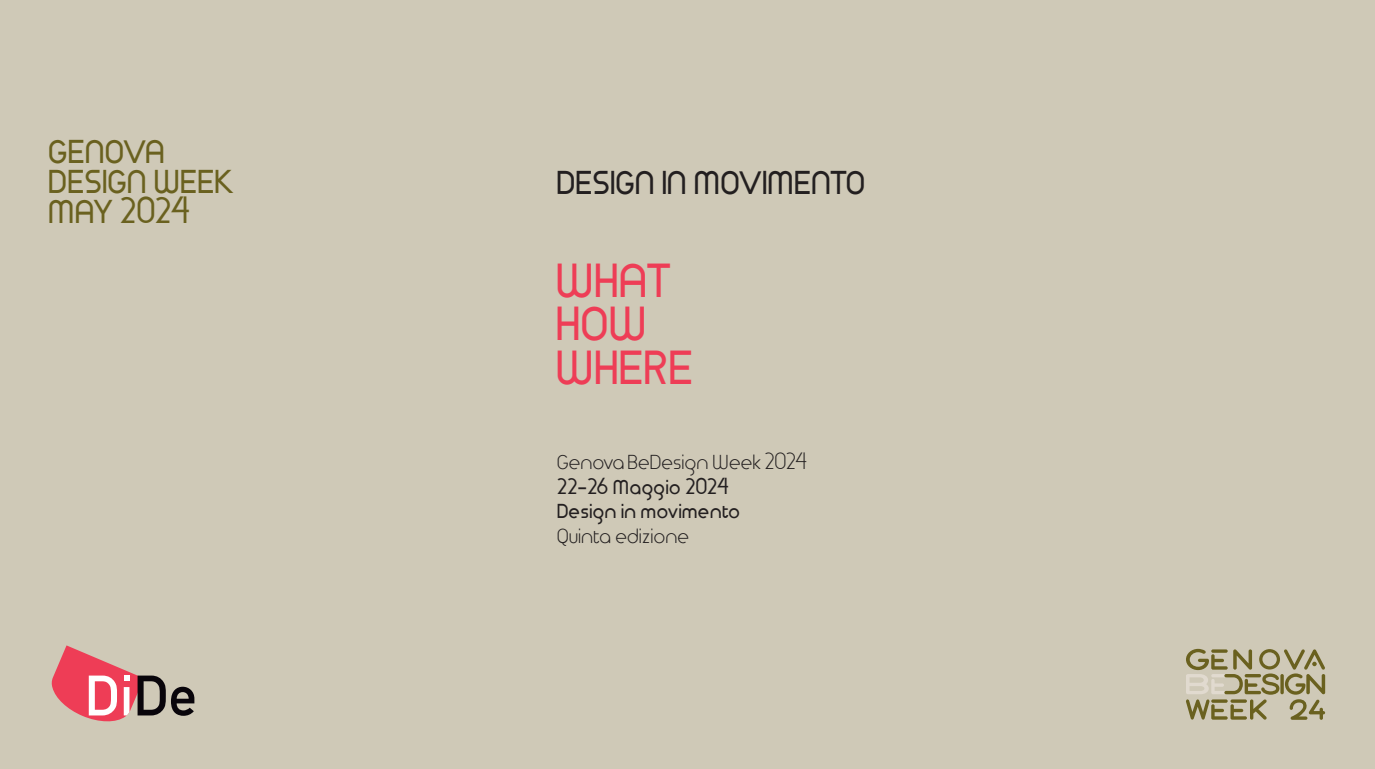
<style>
.page{position:relative;width:1375px;height:769px;background:#fff}
.page>*{position:absolute;margin:0;border:0;box-sizing:border-box;transform-origin:0 0}
.t1{font:700 45.5px/43.8px "Time Burner";letter-spacing:.005em;color:#ee3d56}
.t2{font:700 31.5px/29.8px "Time Burner";color:#6a611f}
.t3{font:700 31.5px "Time Burner";color:#231f20}
.t4{font:19.25px "Time Burner";letter-spacing:.01em;color:#231f20}
.t5{font:700 19.25px/24.5px "Time Burner";letter-spacing:.01em;color:#231f20}
</style>
<div class="page">
<div style="left:0;top:0;width:1374px;height:769px;background:#cfc9b7"></div>
<svg style="left:1186px;top:649px;width:138px;height:71px"></svg>
<svg style="left:52px;top:645px;width:142px;height:76px"></svg>
<h2 class="t2" style="left:50px;top:139px;width:183px">GENOVA<br>DESIGN WEEK<br>MAY 2024</h2>
<h2 class="t3" style="left:557px;top:164px;width:310px">DESIGN IN MOVIMENTO</h2>
<h1 class="t1" style="left:557px;top:261px;width:139px">WHAT<br>HOW<br>WHERE</h1>
<p class="t4" style="left:557px;top:451px;width:252px">GenovaBeDesign Week2024</p>
<p class="t5" style="left:557px;top:476px;width:185px">22-26 MAGGIO 2024<br>DESIGN IN MOVIMENTO</p>
<p class="t4" style="left:557px;top:525px;width:134px">Quinta edizione</p>
</div>
